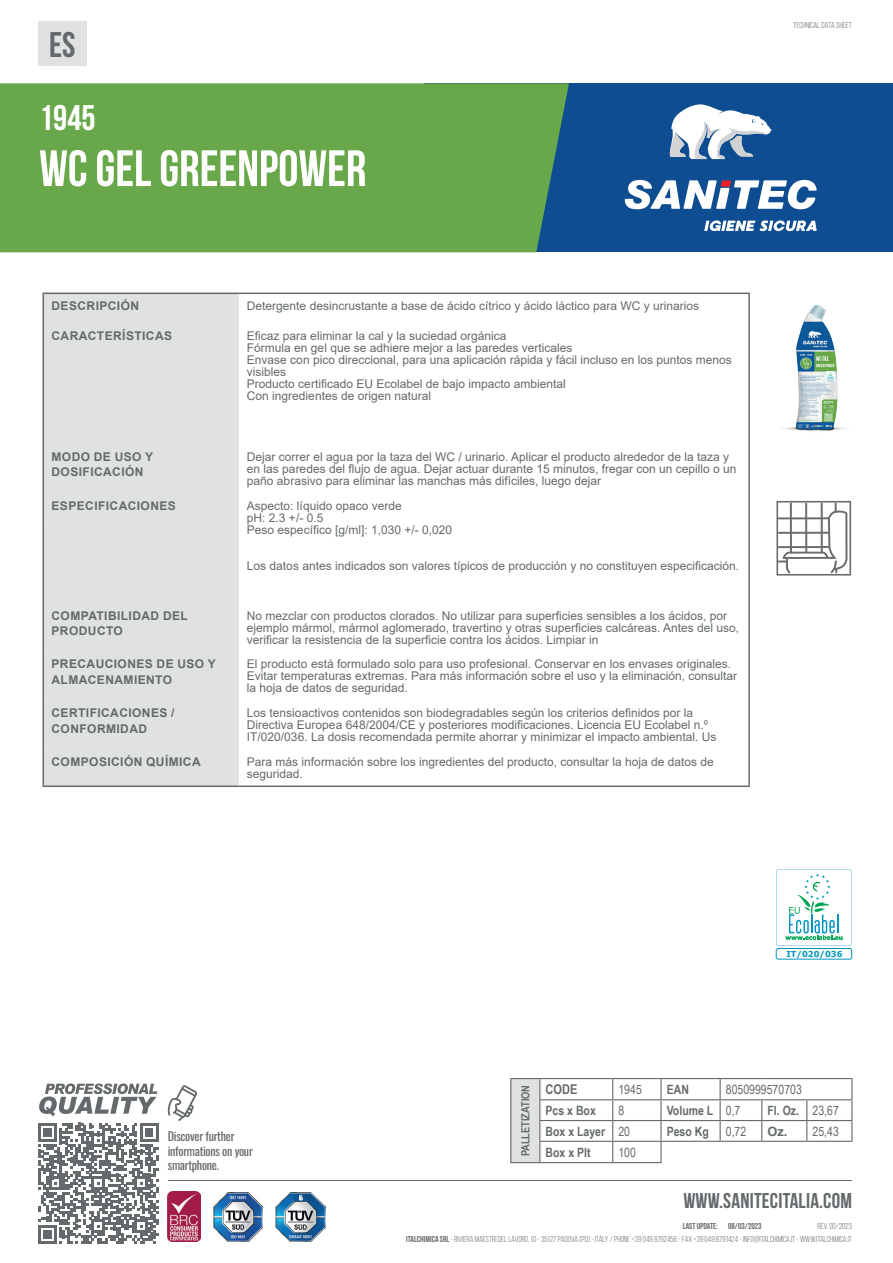
<style>
.page{position:relative;width:893px;height:1263px;background:#fff}
.page>*{position:absolute;margin:0;border:0;box-sizing:border-box;transform-origin:0 0}
.t1{font:700 51px "Bebas Neue";color:#fff}
.t2{font:700 35.7px "Bebas Neue";color:#fff}
.t3{font:700 35.7px "Bebas Neue";color:#64696c}
.t4{font:700 21.3px "Bebas Neue";letter-spacing:.01em;color:#64696c}
.t5{font:700 13.5px "Arial Narrow";color:#64696c}
.t6{font:700 12.9px "Arial Narrow";color:#64696c}
.t7{font:12.9px "Arial Narrow";color:#64696c}
.t8{font:12px/12px "Arial";color:#64696c}
.t9{font:700 12px/15.5px "Arial";letter-spacing:.035em;color:#64696c}
.t10{font:12px/14.4px "Oswald";letter-spacing:-.02em;color:#64696c}
.t11{font:700 11.25px "Arial Narrow";color:#64696c}
.t12{font:8.55px "Bebas Neue";color:#64696c}
.t13{font:700 8.55px "Bebas Neue";color:#64696c}
.t14{font:700 8.1px "Verdana";color:#0396c0}
.s1{font-weight:400}
.s2{font-family:"Arial";font-weight:700}
.s3{font-weight:700}
</style>
<div class="page">
<svg style="left:776px;top:501px;width:75px;height:74px"></svg>
<svg style="left:776px;top:870px;width:76px;height:75px"></svg>
<div style="left:38px;top:21px;width:49px;height:45px;background:#e0e2e1"></div>
<div style="left:44px;top:294px;width:195px;height:491px;background:#e0e2e1"></div>
<hr style="left:43px;top:293px;width:196px;height:1px;background:#64696c">
<svg style="left:43px;top:294px;width:1px;height:29px"></svg>
<hr style="left:239px;top:293px;width:511px;height:1px;background:#64696c">
<hr style="left:748px;top:294px;width:2px;height:29px;background:#64696c">
<hr style="left:43px;top:323px;width:1px;height:121px;background:#64696c">
<hr style="left:43px;top:444px;width:1px;height:49px;background:#64696c">
<hr style="left:748px;top:444px;width:2px;height:49px;background:#64696c">
<hr style="left:43px;top:493px;width:1px;height:30px;background:#64696c">
<hr style="left:748px;top:493px;width:2px;height:30px;background:#64696c">
<hr style="left:43px;top:523px;width:1px;height:55px;background:#64696c">
<hr style="left:748px;top:523px;width:2px;height:55px;background:#64696c">
<svg style="left:43px;top:578px;width:1px;height:25px"></svg>
<hr style="left:748px;top:578px;width:2px;height:25px;background:#64696c">
<hr style="left:43px;top:603px;width:1px;height:49px;background:#64696c">
<hr style="left:748px;top:603px;width:2px;height:49px;background:#64696c">
<hr style="left:43px;top:652px;width:1px;height:48px;background:#64696c">
<hr style="left:748px;top:652px;width:2px;height:48px;background:#64696c">
<hr style="left:43px;top:700px;width:1px;height:49px;background:#64696c">
<hr style="left:748px;top:700px;width:2px;height:49px;background:#64696c">
<hr style="left:43px;top:749px;width:1px;height:36px;background:#64696c">
<hr style="left:748px;top:749px;width:2px;height:36px;background:#64696c">
<hr style="left:43px;top:785px;width:196px;height:2px;background:#64696c">
<hr style="left:239px;top:785px;width:511px;height:2px;background:#64696c">
<div style="left:424px;top:84px;width:469px;height:168px;background:#0e4d91"></div>
<svg style="left:625px;top:180px;width:192px;height:29px"></svg>
<svg style="left:704px;top:220px;width:113px;height:11px"></svg>
<svg style="left:669px;top:104px;width:103px;height:55px"></svg>
<img style="left:748px;top:295px;width:98px;height:151px">
<div style="left:0;top:83px;width:569px;height:169px;background:#69a84a"></div>
<div style="left:776px;top:948px;width:76px;height:11px;border:1px solid #0396c0;border-radius:2px"></div>
<hr style="left:168px;top:1180px;width:684px;height:1px;background:#64696c">
<svg style="left:167px;top:1085px;width:30px;height:36px"></svg>
<img style="left:276px;top:1192px;width:49px;height:50px">
<img style="left:213px;top:1192px;width:50px;height:50px">
<img style="left:168px;top:1192px;width:32px;height:50px">
<svg style="left:39px;top:1083px;width:118px;height:33px"></svg>
<div style="left:511px;top:1078px;width:29px;height:84px;background:#e0e2e1"></div>
<hr style="left:510px;top:1162px;width:30px;height:1px;background:#64696c">
<svg style="left:612px;top:1079px;width:1px;height:83px"></svg>
<hr style="left:660px;top:1142px;width:2px;height:20px;background:#64696c">
<hr style="left:660px;top:1079px;width:2px;height:20px;background:#64696c">
<hr style="left:660px;top:1100px;width:2px;height:20px;background:#64696c">
<hr style="left:660px;top:1121px;width:2px;height:20px;background:#64696c">
<svg style="left:720px;top:1079px;width:1px;height:62px"></svg>
<svg style="left:539px;top:1079px;width:1px;height:83px"></svg>
<svg style="left:761px;top:1100px;width:1px;height:41px"></svg>
<svg style="left:806px;top:1100px;width:1px;height:41px"></svg>
<hr style="left:510px;top:1078px;width:30px;height:1px;background:#64696c">
<svg style="left:510px;top:1079px;width:1px;height:83px"></svg>
<hr style="left:540px;top:1078px;width:73px;height:1px;background:#64696c">
<hr style="left:613px;top:1078px;width:48px;height:1px;background:#64696c">
<hr style="left:661px;top:1078px;width:59px;height:1px;background:#64696c">
<hr style="left:720px;top:1078px;width:42px;height:1px;background:#64696c">
<hr style="left:762px;top:1078px;width:45px;height:1px;background:#64696c">
<hr style="left:807px;top:1078px;width:45px;height:1px;background:#64696c">
<hr style="left:539px;top:1099px;width:74px;height:1px;background:#64696c">
<hr style="left:613px;top:1099px;width:48px;height:1px;background:#64696c">
<hr style="left:661px;top:1099px;width:59px;height:1px;background:#64696c">
<hr style="left:720px;top:1099px;width:42px;height:1px;background:#64696c">
<hr style="left:762px;top:1099px;width:45px;height:1px;background:#64696c">
<hr style="left:807px;top:1099px;width:45px;height:1px;background:#64696c">
<hr style="left:539px;top:1120px;width:74px;height:1px;background:#64696c">
<hr style="left:613px;top:1120px;width:48px;height:1px;background:#64696c">
<hr style="left:661px;top:1120px;width:59px;height:1px;background:#64696c">
<hr style="left:720px;top:1120px;width:42px;height:1px;background:#64696c">
<hr style="left:762px;top:1120px;width:45px;height:1px;background:#64696c">
<hr style="left:807px;top:1120px;width:45px;height:1px;background:#64696c">
<svg style="left:851px;top:1079px;width:1px;height:62px"></svg>
<hr style="left:539px;top:1141px;width:74px;height:1px;background:#64696c">
<hr style="left:613px;top:1141px;width:48px;height:1px;background:#64696c">
<hr style="left:661px;top:1141px;width:59px;height:1px;background:#64696c">
<hr style="left:720px;top:1141px;width:42px;height:1px;background:#64696c">
<hr style="left:762px;top:1141px;width:45px;height:1px;background:#64696c">
<hr style="left:807px;top:1141px;width:45px;height:1px;background:#64696c">
<hr style="left:540px;top:1162px;width:73px;height:1px;background:#64696c">
<hr style="left:613px;top:1162px;width:49px;height:1px;background:#64696c">
<svg style="left:38px;top:1123px;width:121px;height:120px"></svg>
<h2 class="t3" style="left:49px;top:25px;width:28px">ES</h2>
<h2 class="t2" style="left:39px;top:98px;width:58px">1945</h2>
<h1 class="t1" style="left:39px;top:140px;width:329px">WC GEL GREENPOWER</h1>
<p class="t9" style="left:52px;top:298px;width:89px">DESCRIPCIÓN</p>
<p class="t8" style="left:247px;top:300px;width:454px">Detergente desincrustante a base de ácido cítrico y ácido láctico para WC y urinarios</p>
<p class="t9" style="left:52px;top:328px;width:122px">CARACTERÍSTICAS</p>
<p class="t8" style="left:247px;top:330px;width:486px">Eficaz para eliminar la cal y la suciedad orgánica<br>Fórmula en gel que se adhiere mejor a las paredes verticales<br>Envase con pico direccional, para una aplicación rápida y fácil incluso en los puntos menos visibles<br>Producto certificado EU Ecolabel de bajo impacto ambiental<br>Con ingredientes de origen natural</p>
<p class="t9" style="left:52px;top:449px;width:103px">MODO DE USO Y<br>DOSIFICACIÓN</p>
<p class="t8" style="left:247px;top:450px;width:491px">Dejar correr el agua por la taza del WC / urinario. Aplicar el producto alrededor de la taza y en las paredes del flujo de agua. Dejar actuar durante 15 minutos, fregar con un cepillo o un paño abrasivo para eliminar las manchas más difíciles, luego dejar</p>
<p class="t9" style="left:52px;top:498px;width:126px">ESPECIFICACIONES</p>
<p class="t8" style="left:247px;top:499px;width:207px">Aspecto: líquido opaco verde<br>pH: 2.3 +/- 0.5<br>Peso específico [g/ml]: 1,030 +/- 0,020</p>
<p class="t8" style="left:247px;top:559px;width:494px">Los datos antes indicados son valores típicos de producción y no constituyen especificación.</p>
<p class="t9" style="left:52px;top:608px;width:138px">COMPATIBILIDAD DEL<br>PRODUCTO</p>
<p class="t8" style="left:247px;top:609px;width:494px">No mezclar con productos clorados. No utilizar para superficies sensibles a los ácidos, por ejemplo mármol, mármol aglomerado, travertino y otras superficies calcáreas. Antes del uso, verificar la resistencia de la superficie contra los ácidos. Limpiar in</p>
<p class="t9" style="left:52px;top:657px;width:166px">PRECAUCIONES DE USO Y<br>ALMACENAMIENTO</p>
<p class="t8" style="left:247px;top:658px;width:492px">El producto está formulado solo para uso profesional. Conservar en los envases originales.<br>Evitar temperaturas extremas. Para más información sobre el uso y la eliminación, consultar la hoja de datos de seguridad.</p>
<p class="t9" style="left:52px;top:705px;width:124px">CERTIFICACIONES /<br>CONFORMIDAD</p>
<p class="t8" style="left:247px;top:707px;width:471px">Los tensioactivos contenidos son biodegradables según los criterios definidos por la<br>Directiva Europea 648/2004/CE y posteriores modificaciones. Licencia EU Ecolabel n.º<br>IT/020/036. La dosis recomendada permite ahorrar y minimizar el impacto ambiental. Us</p>
<p class="t9" style="left:52px;top:754px;width:151px">COMPOSICIÓN QUÍMICA</p>
<p class="t8" style="left:247px;top:756px;width:468px">Para más información sobre los ingredientes del producto, consultar la hoja de datos de seguridad.</p>
<p class="t12" style="left:793px;top:20px;width:60px">TECHNICAL DATA SHEET</p>
<p class="t14" style="left:786px;top:948px;width:58px">IT/020/036</p>
<p class="t10" style="left:168px;top:1128px;width:87px">Discover further informations on your smartphone.</p>
<p class="t11" style="left:517px;top:1156px;width:73px;rotate:-90deg">PALLETIZATION</p>
<p class="t5" style="left:546px;top:1079px;width:33px">CODE</p>
<p class="t7" style="left:618px;top:1080px;width:25px">1945</p>
<p class="t6" style="left:667px;top:1079px;width:24px">EAN</p>
<p class="t7" style="left:726px;top:1080px;width:78px">8050999570703</p>
<p class="t6" style="left:546px;top:1100px;width:52px">Pcs x Box</p>
<p class="t7" style="left:618px;top:1101px;width:7px">8</p>
<p class="t6" style="left:667px;top:1100px;width:75px">Volume L <span class="s1">0,7</span></p>
<p class="t6" style="left:767px;top:1100px;width:73px">Fl. Oz. <span class="s1">23,67</span></p>
<p class="t6" style="left:546px;top:1121px;width:86px">Box x Layer <span class="s1">20</span></p>
<p class="t6" style="left:667px;top:1121px;width:44px">Peso Kg</p>
<p class="t7" style="left:726px;top:1121px;width:22px">0,72</p>
<p class="t7" style="left:767px;top:1121px;width:73px"><span class="s2">Oz.</span> 25,43</p>
<p class="t6" style="left:546px;top:1142px;width:47px">Box x Plt</p>
<p class="t7" style="left:618px;top:1142px;width:19px">100</p>
<h3 class="t4" style="left:683px;top:1189px;width:170px">WWW.SANITECITALIA.COM</h3>
<p class="t12" style="left:406px;top:1234px;width:447px"><span class="s3">ITALCHIMICA SRL</span> - RIVIERA MAESTRI DEL LAVORO, 10 - 35127 PADOVA (PD) - ITALY / PHONE +39 049 8792456 - FAX +39 049 8791424 - INFO@ITALCHIMICA.IT - WWW.ITALCHIMICA.IT</p>
<p class="t13" style="left:683px;top:1221px;width:80px">LAST UPDATE: 08/03/2023</p>
<p class="t12" style="left:817px;top:1221px;width:36px">REV. 00/2023</p>
</div>
